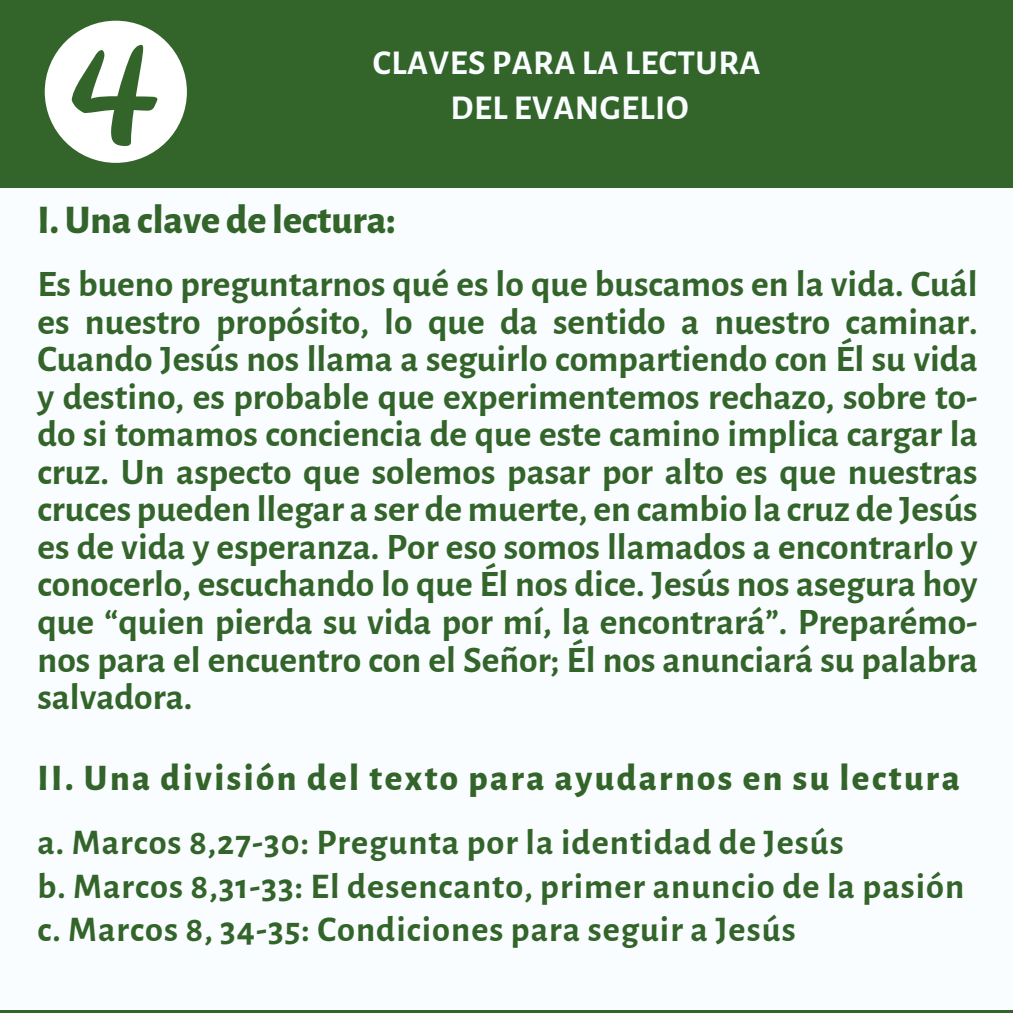
<style>
.page{position:relative;width:1013px;height:1013px;background:#fff}
.page>*{position:absolute;margin:0;border:0;box-sizing:border-box;transform-origin:0 0}
.t1{font:800 40px "Alegreya Sans";color:#33652a}
.t2{font:700 37.5px/37.5px "Alegreya Sans";color:#33652a;text-align:justify}
.t3{font:800 36.88px "Alegreya Sans";letter-spacing:.065em;color:#33652a}
.t4{font:700 36.25px/43.1px "Alegreya Sans";letter-spacing:.03em;color:#33652a}
.t5{font:700 35px "Alegreya Sans";letter-spacing:.015em;color:#fafdff}
</style>
<div class="page">
<div style="left:0;top:0;width:1012px;height:1012px;background:#33652a"></div>
<div style="left:0;top:188px;width:1012px;height:821px;background:#fafdff"></div>
<svg style="left:45px;top:21px;width:142px;height:142px"></svg>
<p class="t5" style="left:373px;top:45px;width:389px">CLAVES PARA LA LECTURA</p>
<p class="t5" style="left:450px;top:90px;width:239px">DEL EVANGELIO</p>
<h1 class="t1" style="left:37px;top:201px;width:360px">I.Una clave de lectura:</h1>
<h1 class="t2" style="left:37px;top:266px;width:941px">Es bueno preguntarnos qué es lo que buscamos en la vida. Cuál es nuestro propósito, lo que da sentido a nuestro caminar.<br>Cuando Jesús nos llama a seguirlo compartiendo con Él su vida y destino, es probable que experimentemos rechazo, sobre to&shy;do si tomamos conciencia de que este camino implica cargar la cruz. Un aspecto que solemos pasar por alto es que nuestras cruces pueden llegar a ser de muerte, en cambio la cruz de Jesús es de vida y esperanza. Por eso somos llamados a encontrarlo y conocerlo, escuchando lo que Él nos dice. Jesús nos asegura hoy que “quien pierda su vida por mí, la encontrará”. Preparémo&shy;nos para el encuentro con el Señor; Él nos anunciará su palabra salvadora.</h1>
<p class="t3" style="left:37px;top:760px;width:923px">II. Una división del texto para ayudarnos en su lectura</p>
<p class="t4" style="left:37px;top:822px;width:928px">a. Marcos 8,27-30: Pregunta por la identidad de Jesús<br>b. Marcos 8,31-33: El desencanto, primer anuncio de la pasión c. Marcos 8, 34-35: Condiciones para seguir a Jesús</p>
</div>
